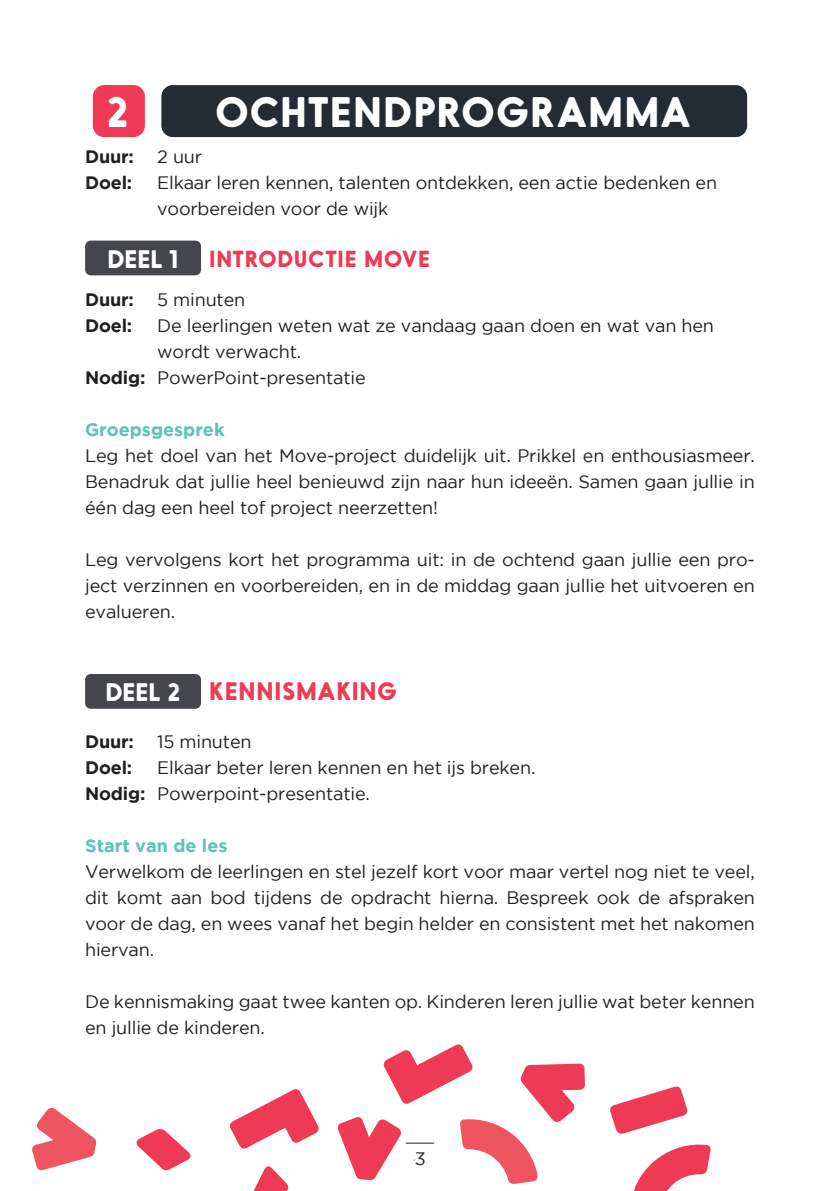
<style>
.page{position:relative;width:840px;height:1191px;background:#fff}
.page>*{position:absolute;margin:0;border:0;box-sizing:border-box;transform-origin:0 0}
.t1{font:700 40.4px "Odudo Soft";letter-spacing:.035em;color:#fff}
.t2{font:700 24px "Odudo Soft";letter-spacing:.04em;color:#ee3a54}
.t3{font:700 24px "Odudo Soft";color:#fff}
.t4{font:700 22px "Odudo Soft";letter-spacing:.045em;color:#ee3a54}
.t5{font:18px/26px "Gotham";letter-spacing:-.01em;color:#231f20}
.t6{font:700 18px "Gotham";letter-spacing:-.01em;color:#231f20}
.t7{font:700 18px "Gotham";color:#5cc3b6}
.t8{font:18px "Gotham";color:#231f20}
.s1{font-weight:700}
.s2{color:#fff}
</style>
<div class="page">
<div style="left:161px;top:85px;width:585px;height:52px;background:#252b33;border-radius:11px"></div>
<div style="left:93px;top:85px;width:52px;height:52px;background:#ee3a54;border-radius:11px"></div>
<div style="left:85px;top:241px;width:116px;height:34px;background:#44464c;border-radius:6px"></div>
<svg style="left:610px;top:1086px;width:77px;height:48px"></svg>
<svg style="left:229px;top:1089px;width:90px;height:60px"></svg>
<svg style="left:633px;top:1144px;width:77px;height:47px"></svg>
<svg style="left:253px;top:1166px;width:35px;height:25px"></svg>
<svg style="left:136px;top:1129px;width:55px;height:41px"></svg>
<svg style="left:337px;top:1044px;width:247px;height:140px"></svg>
<svg style="left:32px;top:1107px;width:64px;height:63px"></svg>
<div style="left:85px;top:674px;width:116px;height:35px;background:#44464c;border-radius:6px"></div>
<div style="left:414px;top:1151px;width:21px;height:18px;background:#fff"></div>
<h1 class="t1" style="left:106px;top:86px;width:24px">2</h1>
<h1 class="t1" style="left:215px;top:86px;width:477px">OCHTENDPROGRAMMA</h1>
<p class="t6" style="left:85px;top:146px;width:50px">Duur:</p>
<p class="t5" style="left:157px;top:143px;width:46px">2 uur</p>
<p class="t6" style="left:85px;top:172px;width:49px">Doel:</p>
<p class="t5" style="left:157px;top:169px;width:561px">Elkaar leren kennen, talenten ontdekken, een actie bedenken en voorbereiden voor de wijk</p>
<h2 class="t3" style="left:108px;top:243px;width:72px">DEEL 1</h2>
<p class="t4" style="left:209px;top:245px;width:222px">INTRODUCTIE MOVE</p>
<p class="t6" style="left:85px;top:289px;width:50px">Duur:</p>
<p class="t5" style="left:157px;top:286px;width:90px">5 minuten</p>
<p class="t6" style="left:85px;top:315px;width:49px">Doel:</p>
<p class="t5" style="left:157px;top:312px;width:558px">De leerlingen weten wat ze vandaag gaan doen en wat van hen</p>
<p class="t5" style="left:157px;top:338px;width:145px">wordt verwacht.</p>
<p class="t5" style="left:85px;top:364px;width:282px"><span class="s1">Nodig:</span> PowerPoint-presentatie</p>
<p class="t7" style="left:85px;top:419px;width:141px">Groepsgesprek</p>
<p class="t5" style="left:85px;top:442px;width:671px;text-align:justify">Leg het doel van het Move-project duidelijk uit. Prikkel en enthousiasmeer.<br>Benadruk dat jullie heel benieuwd zijn naar hun ideeën. Samen gaan jullie in één dag een heel tof project neerzetten!</p>
<p class="t5" style="left:85px;top:546px;width:671px;text-align:justify">Leg vervolgens kort het programma uit: in de ochtend gaan jullie een pro&shy;ject verzinnen en voorbereiden, en in de middag gaan jullie het uitvoeren en evalueren.</p>
<h2 class="t2" style="left:106px;top:676px;width:292px"><span class="s2">DEEL 2</span> KENNISMAKING</h2>
<p class="t6" style="left:85px;top:731px;width:50px">Duur:</p>
<p class="t5" style="left:157px;top:728px;width:96px">15 minuten</p>
<p class="t6" style="left:85px;top:757px;width:49px">Doel:</p>
<p class="t5" style="left:85px;top:754px;width:451px;text-indent:72px">Elkaar beter leren kennen en het ijs breken.<br><span class="s1">Nodig:</span> Powerpoint-presentatie.</p>
<p class="t7" style="left:85px;top:835px;width:144px">Start van de les</p>
<p class="t5" style="left:85px;top:858px;width:671px;text-align:justify">Verwelkom de leerlingen en stel jezelf kort voor maar vertel nog niet te veel, dit komt aan bod tijdens de opdracht hierna. Bespreek ook de afspraken voor de dag, en wees vanaf het begin helder en consistent met het nakomen hiervan.</p>
<p class="t5" style="left:85px;top:988px;width:670px">De kennismaking gaat twee kanten op. Kinderen leren jullie wat beter kennen en jullie de kinderen.</p>
<p class="t5" style="left:413px;top:1144px;width:14px">4</p>
<p class="t8" style="left:414px;top:1148px;width:13px">3</p>
</div>
